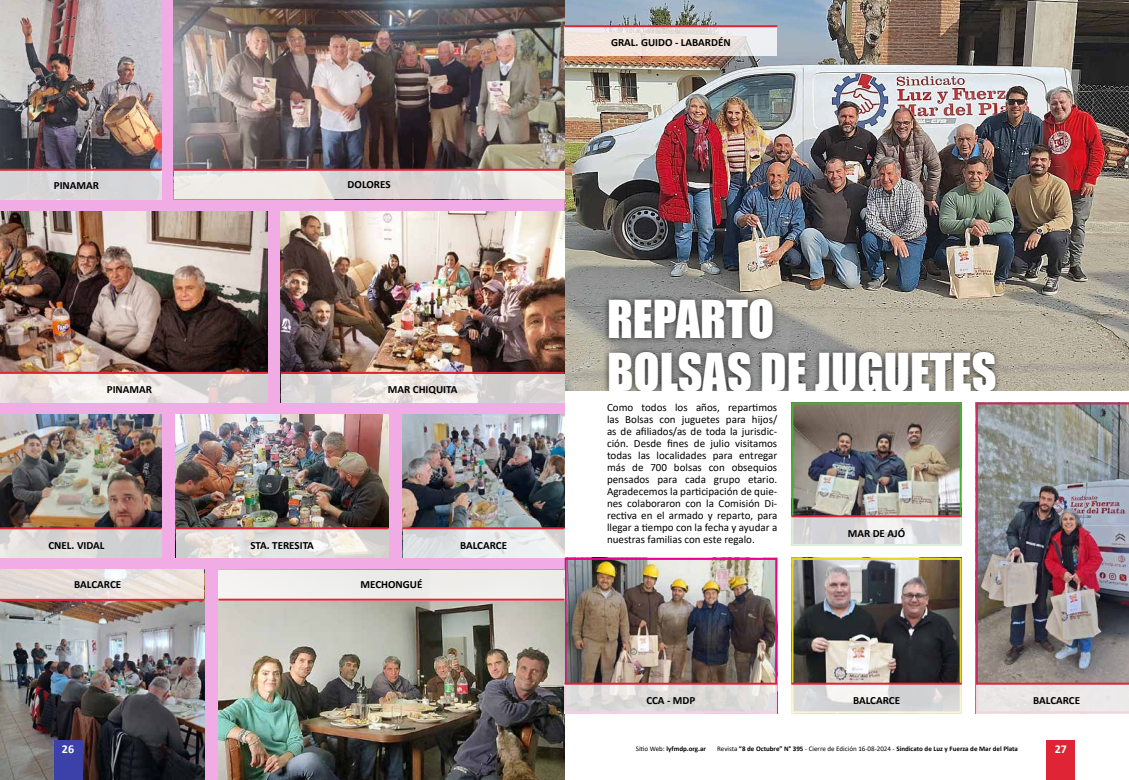
<style>
.page{position:relative;width:1129px;height:780px;background:#fff}
.page>*{position:absolute;margin:0;border:0;box-sizing:border-box;transform-origin:0 0}
.t1{font:48px/53px "Impact";color:#fff}
.t2{font:700 12px "Calibri";color:#fff}
.t3{font:11px/12px "Calibri";color:#000;text-align:justify}
.t4{font:700 11px "Calibri";color:#000}
.t5{font:700 7px "Calibri";color:#000}
.s1{font-weight:400}
</style>
<div class="page">
<img style="left:564px;top:0;width:564px;height:390px">
<div style="left:1046px;top:740px;width:28px;height:40px;background:#df2435"></div>
<div style="left:602px;top:293px;width:399px;height:104px;background:#000;opacity:.75"></div>
<div style="left:564px;top:390px;width:564px;height:12px;background:#fff"></div>
<img style="left:794px;top:405px;width:164px;height:110px">
<div style="left:791px;top:402px;width:170px;height:144px;border:2px solid #4fab38"></div>
<img style="left:794px;top:561px;width:164px;height:121px">
<div style="left:791px;top:558px;width:170px;height:155px;border:2px solid #ead427"></div>
<img style="left:567px;top:561px;width:207px;height:121px">
<div style="left:564px;top:558px;width:213px;height:155px;border:2px solid #ed008c"></div>
<img style="left:975px;top:402px;width:153px;height:280px">
<div style="left:0;top:0;width:564px;height:780px;background:#f1ace6"></div>
<img style="left:0;top:0;width:161px;height:169px">
<img style="left:0;top:414px;width:162px;height:144px">
<img style="left:176px;top:414px;width:212px;height:113px">
<img style="left:402px;top:414px;width:162px;height:113px">
<img style="left:281px;top:211px;width:283px;height:161px">
<svg style="left:281px;top:374px;width:283px;height:28px;background:#e0dcda"></svg>
<hr style="left:281px;top:372px;width:283px;height:2px;background:#df2435">
<div style="left:0;top:170px;width:161px;height:29px;background:#d6d6d7"></div>
<hr style="left:0;top:169px;width:161px;height:2px;background:#df2435">
<img style="left:0;top:600px;width:204px;height:180px">
<img style="left:218px;top:600px;width:346px;height:180px">
<div style="left:218px;top:570px;width:346px;height:30px;background:#eeefec"></div>
<hr style="left:218px;top:598px;width:346px;height:2px;background:#df2435">
<svg style="left:0;top:569px;width:204px;height:29px;background:#e7e0db"></svg>
<hr style="left:0;top:598px;width:204px;height:2px;background:#df2435">
<img style="left:0;top:211px;width:267px;height:161px">
<svg style="left:176px;top:529px;width:212px;height:29px;background:#e4dfdc"></svg>
<hr style="left:176px;top:527px;width:212px;height:2px;background:#df2435">
<img style="left:174px;top:0;width:390px;height:169px">
<svg style="left:174px;top:171px;width:390px;height:28px;background:#e4e2de"></svg>
<hr style="left:174px;top:169px;width:390px;height:2px;background:#df2435">
<svg style="left:0;top:374px;width:267px;height:28px"></svg>
<hr style="left:0;top:372px;width:267px;height:2px;background:#df2435">
<svg style="left:0;top:529px;width:161px;height:29px;background:#dad6d5"></svg>
<hr style="left:0;top:527px;width:161px;height:2px;background:#df2435">
<svg style="left:402px;top:529px;width:162px;height:29px;background:#e3e3e5"></svg>
<hr style="left:402px;top:527px;width:162px;height:2px;background:#df2435">
<div style="left:54px;top:740px;width:28px;height:40px;background:#3c41aa"></div>
<svg style="left:564px;top:27px;width:213px;height:29px;background:#ede5e0"></svg>
<hr style="left:564px;top:25px;width:213px;height:2px;background:#df2435">
<svg style="left:791px;top:517px;width:170px;height:29px;background:#dcdada"></svg>
<hr style="left:791px;top:515px;width:170px;height:2px;background:#df2435">
<div style="left:975px;top:683px;width:153px;height:30px;background:linear-gradient(to right,#e9e4e3,#ece9e9)"></div>
<hr style="left:975px;top:682px;width:153px;height:2px;background:#df2435">
<svg style="left:791px;top:684px;width:170px;height:29px;fill:#d7d7d6"></svg>
<hr style="left:791px;top:682px;width:170px;height:2px;background:#df2435">
<svg style="left:564px;top:684px;width:213px;height:29px;background:#e0d6d7"></svg>
<hr style="left:564px;top:682px;width:213px;height:2px;background:#df2435">
<p class="t4" style="left:54px;top:177px;width:47px">PINAMAR</p>
<p class="t4" style="left:107px;top:381px;width:47px">PINAMAR</p>
<p class="t4" style="left:347px;top:177px;width:44px">DOLORES</p>
<p class="t4" style="left:388px;top:381px;width:71px">MAR CHIQUITA</p>
<p class="t4" style="left:250px;top:537px;width:65px">STA. TERESITA</p>
<p class="t4" style="left:48px;top:537px;width:57px">CNEL. VIDAL</p>
<p class="t4" style="left:460px;top:537px;width:49px">BALCARCE</p>
<p class="t4" style="left:74px;top:576px;width:49px">BALCARCE</p>
<p class="t4" style="left:360px;top:576px;width:63px">MECHONGUÉ</p>
<p class="t2" style="left:62px;top:740px;width:14px">26</p>
<p class="t4" style="left:611px;top:35px;width:121px">GRAL. GUIDO - LABARDÉN</p>
<h1 class="t1" style="left:607px;top:291px;width:391px">REPARTO<br>BOLSAS DE JUGUETES</h1>
<p class="t3" style="left:607px;top:401px;width:172px">Como todos los años, repartimos las Bolsas con juguetes para hijos/ as de afiliados/as de toda la jurisdic&shy;ción. Desde fines de julio visitamos todas las localidades para entregar más de 700 bolsas con obsequios pensados para cada grupo etario.<br>Agradecemos la participación de quie&shy;nes colaboraron con la Comisión Di&shy;rectiva en el armado y reparto, para llegar a tiempo con la fecha y ayudar a nuestras familias con este regalo.</p>
<p class="t4" style="left:847px;top:525px;width:59px">MAR DE AJÓ</p>
<p class="t4" style="left:646px;top:692px;width:51px">CCA - MDP</p>
<p class="t4" style="left:852px;top:692px;width:49px">BALCARCE</p>
<p class="t4" style="left:1032px;top:692px;width:49px">BALCARCE</p>
<p class="t5" style="left:635px;top:743px;width:72px"><span class="s1">Sitio Web:</span> lyfmdp.org.ar</p>
<p class="t5" style="left:717px;top:743px;width:302px"><span class="s1">Revista</span> “8 de Octubre” N° 395 <span class="s1">- Cierre de Edición 16-08-2024 -</span> Sindicato de Luz y Fuerza de Mar del Plata</p>
<p class="t2" style="left:1054px;top:740px;width:14px">27</p>
</div>
